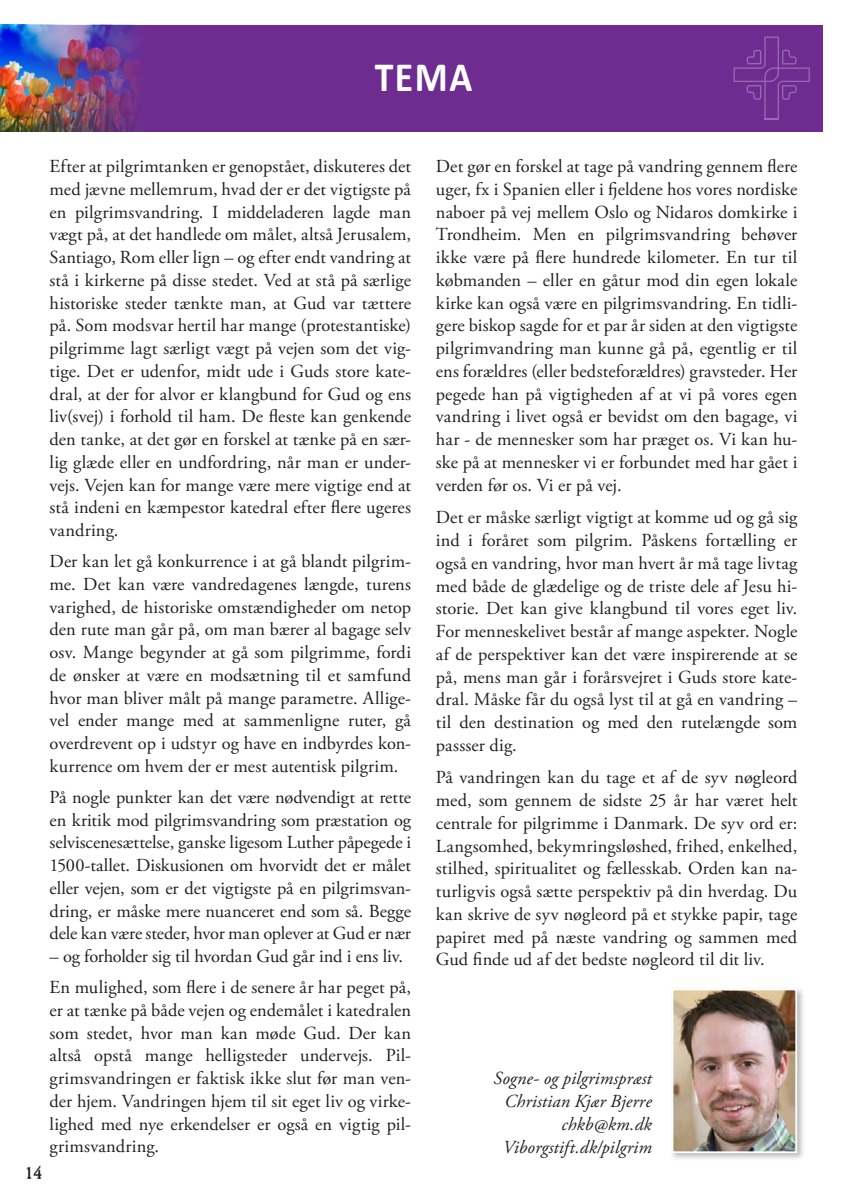
<style>
.page{position:relative;width:847px;height:1203px;background:#fff}
.page>*{position:absolute;margin:0;border:0;box-sizing:border-box;transform-origin:0 0}
.t1{font:700 42px "Calibri";color:#fff;scale:.9 1}
.t2{font:18.38px/22.8px "Adobe Garamond Pro";color:#231f20;text-align:justify}
.t3{font:italic 18.38px/22.8px "Adobe Garamond Pro";letter-spacing:.005em;color:#231f20;text-align:center}
.t4{font:17.5px "Adobe Garamond Pro";color:#231f20}
</style>
<div class="page">
<div style="left:0;top:25px;width:822px;height:106px;background:#6e2c91"></div>
<svg style="left:733px;top:37px;width:77px;height:83px"></svg>
<img style="left:0;top:25px;width:137px;height:106px">
<div style="left:669px;top:986px;width:136px;height:175px;background:#231f20;opacity:.3"></div>
<img style="left:674px;top:992px;width:120px;height:158px">
<div style="left:671px;top:989px;width:126px;height:164px;border:2px solid #fff"></div>
<p class="t1" style="left:375px;top:51px;width:110px">TEMA</p>
<p class="t2" style="left:50px;top:156px;width:363px">Efter at pilgrimtanken er genopstået, diskuteres det med jævne mellemrum, hvad der er det vigtigste på en pilgrimsvandring. I middeladeren lagde man vægt på, at det handlede om målet, altså Jerusalem, Santiago, Rom eller lign – og efter endt vandring at stå i kirkerne på disse stedet. Ved at stå på særlige historiske steder tænkte man, at Gud var tættere på. Som modsvar hertil har mange (protestantiske) pilgrimme lagt særligt vægt på vejen som det vig&shy;tige. Det er udenfor, midt ude i Guds store kate&shy;dral, at der for alvor er klangbund for Gud og ens liv(svej) i forhold til ham. De fleste kan genkende den tanke, at det gør en forskel at tænke på en sær&shy;lig glæde eller en undfordring, når man er under&shy;vejs. Vejen kan for mange være mere vigtige end at stå indeni en kæmpestor katedral efter flere ugeres vandring.</p>
<p class="t2" style="left:50px;top:551px;width:363px">Der kan let gå konkurrence i at gå blandt pilgrim&shy;me. Det kan være vandredagenes længde, turens varighed, de historiske omstændigheder om netop den rute man går på, om man bærer al bagage selv osv. Mange begynder at gå som pilgrimme, fordi de ønsker at være en modsætning til et samfund hvor man bliver målt på mange parametre. Allige&shy;vel ender mange med at sammenligne ruter, gå overdrevent op i udstyr og have en indbyrdes kon&shy;kurrence om hvem der er mest autentisk pilgrim.</p>
<p class="t2" style="left:50px;top:786px;width:363px">På nogle punkter kan det være nødvendigt at rette en kritik mod pilgrimsvandring som præstation og selviscenesættelse, ganske ligesom Luther påpegede i 1500-tallet. Diskusionen om hvorvidt det er målet eller vejen, som er det vigtigste på en pilgrimsvan&shy;dring, er måske mere nuanceret end som så. Begge dele kan være steder, hvor man oplever at Gud er nær</p>
<p class="t2" style="left:50px;top:946px;width:355px">– og forholder sig til hvordan Gud går ind i ens liv.</p>
<p class="t2" style="left:50px;top:977px;width:363px">En mulighed, som flere i de senere år har peget på, er at tænke på både vejen og endemålet i katedralen som stedet, hvor man kan møde Gud. Der kan altså opstå mange helligsteder undervejs. Pil&shy;grimsvandringen er faktisk ikke slut før man ven&shy;der hjem. Vandringen hjem til sit eget liv og virke&shy;lighed med nye erkendelser er også en vigtig pil&shy;grimsvandring.</p>
<p class="t4" style="left:25px;top:1163px;width:19px">14</p>
<p class="t2" style="left:436px;top:156px;width:363px">Det gør en forskel at tage på vandring gennem flere uger, fx i Spanien eller i fjeldene hos vores nordiske naboer på vej mellem Oslo og Nidaros domkirke i Trondheim. Men en pilgrimsvandring behøver ikke være på flere hundrede kilometer. En tur til købmanden – eller en gåtur mod din egen lokale kirke kan også være en pilgrimsvandring. En tidli&shy;gere biskop sagde for et par år siden at den vigtigste pilgrimvandring man kunne gå på, egentlig er til ens forældres (eller bedsteforældres) gravsteder. Her pegede han på vigtigheden af at vi på vores egen vandring i livet også er bevidst om den bagage, vi har - de mennesker som har præget os. Vi kan hu&shy;ske på at mennesker vi er forbundet med har gået i verden før os. Vi er på vej.</p>
<p class="t2" style="left:436px;top:507px;width:363px">Det er måske særligt vigtigt at komme ud og gå sig ind i foråret som pilgrim. Påskens fortælling er også en vandring, hvor man hvert år må tage livtag med både de glædelige og de triste dele af Jesu hi&shy;storie. Det kan give klangbund til vores eget liv.<br>For menneskelivet består af mange aspekter. Nogle af de perspektiver kan det være inspirerende at se på, mens man går i forårsvejret i Guds store kate&shy;dral. Måske får du også lyst til at gå en vandring – til den destination og med den rutelængde som passser dig.</p>
<p class="t2" style="left:436px;top:767px;width:363px">På vandringen kan du tage et af de syv nøgleord med, som gennem de sidste 25 år har været helt centrale for pilgrimme i Danmark. De syv ord er:<br>Langsomhed, bekymringsløshed, frihed, enkelhed, stilhed, spiritualitet og fællesskab. Orden kan na&shy;turligvis også sætte perspektiv på din hverdag. Du kan skrive de syv nøgleord på et stykke papir, tage papiret med på næste vandring og sammen med Gud finde ud af det bedste nøgleord til dit liv.</p>
<p class="t3" style="left:493px;top:1068px;width:160px">Sogne- og pilgrimspræst<br>Christian Kjær Bjerre</p>
<p class="t3" style="left:503px;top:1113px;width:150px;text-align:right">chkb@km.dk<br>Viborgstift.dk/pilgrim</p>
</div>
